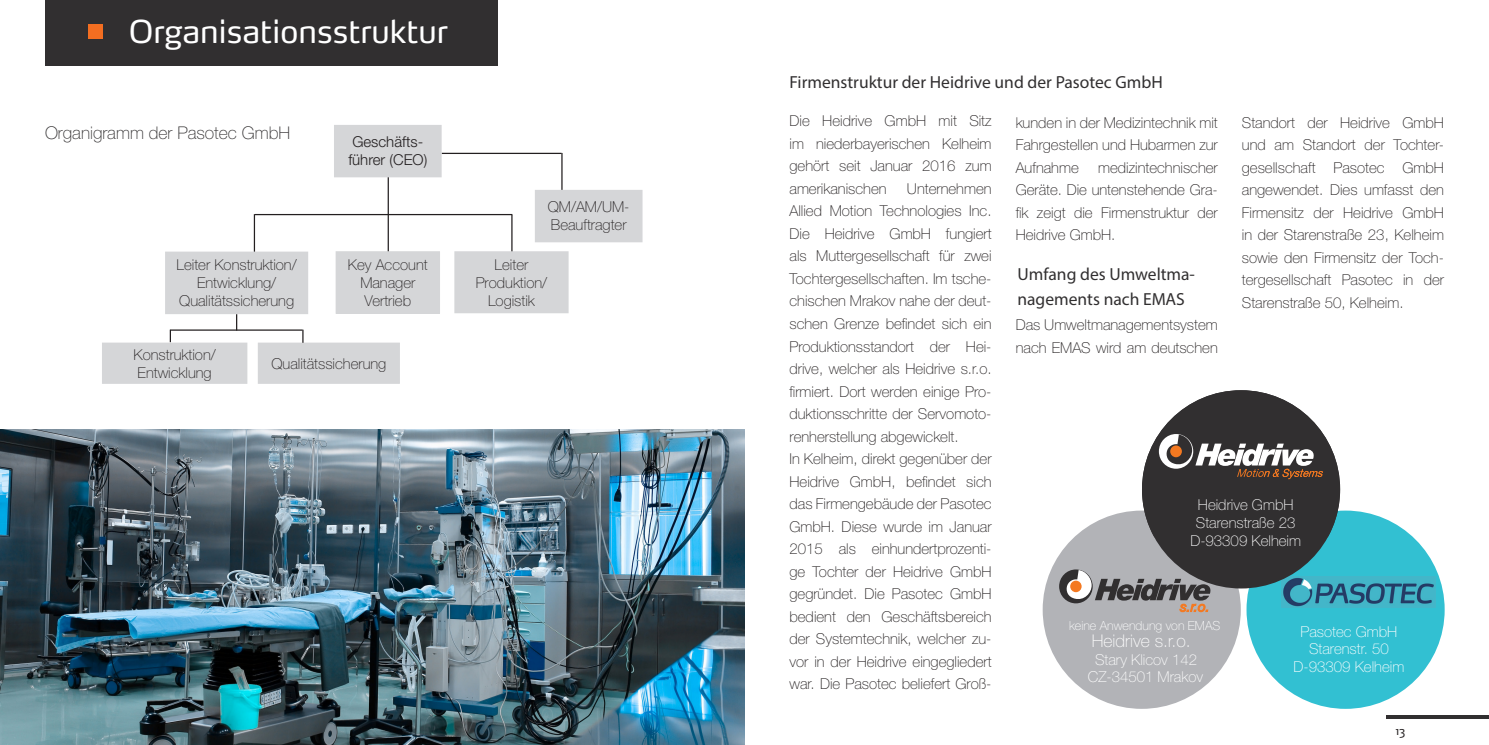
<style>
.page{position:relative;width:1489px;height:745px;background:#fff}
.page>*{position:absolute;margin:0;border:0;box-sizing:border-box;transform-origin:0 0}
.t1{font:31.25px "Max OT";color:#fff}
.t2{font:17.5px/25px "Myriad Pro";color:#312f30}
.t3{font:100 17.5px "Helvetica Neue LT Pro";color:#312f30}
.t4{font:100 17.5px "Helvetica Neue LT Pro";color:#fff}
.t5{font:100 15px/22.5px "Helvetica Neue LT Pro";color:#231f20}
.t6{font:100 15px/17.5px "Helvetica Neue LT Pro";color:#fff;text-align:center}
.t7{font:300 15px/18px "Helvetica Neue";color:#231f20}
.t8{font:100 12.5px "Helvetica Neue LT Pro";color:#fff}
.t9{font:11.25px "Max OT";color:#231f20}
</style>
<div class="page">
<svg style="left:1386px;top:715px;width:102px;height:3px"></svg>
<div style="left:45px;top:0;width:452px;height:66px;background:#312f30"></div>
<img style="left:0;top:429px;width:744px;height:315px">
<hr style="left:387px;top:176px;width:2px;height:77px;background:#231f20">
<hr style="left:511px;top:215px;width:1px;height:58px;background:#231f20">
<hr style="left:254px;top:214px;width:1px;height:58px;background:#231f20">
<hr style="left:441px;top:153px;width:120px;height:1px;background:#231f20">
<div style="left:334px;top:125px;width:107px;height:52px;background:#d5d6d8"></div>
<div style="left:535px;top:190px;width:107px;height:51px;background:#d5d6d8"></div>
<div style="left:535px;top:190px;width:107px;height:52px;border:1px solid #d5d6d8"></div>
<hr style="left:561px;top:153px;width:1px;height:37px;background:#231f20">
<div style="left:455px;top:252px;width:113px;height:60px;background:#d5d6d8"></div>
<div style="left:454px;top:251px;width:114px;height:62px;border:1px solid #d5d6d8"></div>
<div style="left:336px;top:252px;width:103px;height:61px;background:#d5d6d8"></div>
<div style="left:335px;top:251px;width:105px;height:62px;border:1px solid #d5d6d8"></div>
<hr style="left:255px;top:214px;width:257px;height:1px;background:#231f20">
<div style="left:166px;top:252px;width:141px;height:61px;background:#d5d6d8"></div>
<div style="left:165px;top:251px;width:143px;height:63px;border:1px solid #d5d6d8"></div>
<svg style="left:236px;top:314px;width:1px;height:15px"></svg>
<div style="left:103px;top:343px;width:144px;height:40px;background:#d5d6d8"></div>
<div style="left:102px;top:342px;width:145px;height:41px;border:1px solid #d5d6d8"></div>
<div style="left:258px;top:343px;width:141px;height:40px;background:#d5d6d8"></div>
<div style="left:258px;top:342px;width:142px;height:41px;border:1px solid #d5d6d8"></div>
<svg style="left:170px;top:330px;width:1px;height:12px"></svg>
<svg style="left:302px;top:329px;width:1px;height:13px"></svg>
<hr style="left:170px;top:329px;width:132px;height:1px;background:#231f20">
<div style="left:88px;top:25px;width:14px;height:14px;background:#f36e21"></div>
<div style="left:1246px;top:510px;width:198px;height:198px;background:#32c0d2;border-radius:50%"></div>
<img style="left:1281px;top:576px;width:154px;height:31px">
<div style="left:1042px;top:510px;width:198px;height:198px;background:#b2b3b7;border-radius:50%"></div>
<div style="left:1059px;top:569px;width:33px;height:34px;background:#312f30;border-radius:50%"></div>
<svg style="left:1066px;top:569px;width:144px;height:43px"></svg>
<div style="left:1141px;top:390px;width:198px;height:198px;background:#312f30;border-radius:50%"></div>
<svg style="left:1141px;top:390px;width:198px;height:147px"></svg>
<h1 class="t1" style="left:129px;top:11px;width:321px">Organisationsstruktur</h1>
<p class="t3" style="left:45px;top:122px;width:247px">Organigramm der Pasotec GmbH</p>
<p class="t7" style="left:348px;top:133px;width:80px">Geschäfts&shy;führer (CEO)</p>
<p class="t5" style="left:348px;top:255px;width:81px;line-height:18px;text-align:center">Key Account<br>Manager<br>Vertrieb</p>
<p class="t5" style="left:176px;top:255px;width:122px;line-height:18px;text-align:center">Leiter Konstruktion/<br>Entwicklung/<br>Qualitätssicherung</p>
<p class="t5" style="left:133px;top:345px;width:84px;line-height:18px">Konstruktion/<br>Entwicklung</p>
<p class="t5" style="left:271px;top:351px;width:116px">Qualitätssicherung</p>
<p class="t5" style="left:548px;top:198px;width:83px;line-height:18px">QM/AM/UM-<br>Beauftragter</p>
<p class="t5" style="left:476px;top:255px;width:73px;line-height:18px;text-align:center">Leiter<br>Produktion/<br>Logistik</p>
<p class="t2" style="left:789px;top:69px;width:375px">Firmenstruktur der Heidrive und der Pasotec GmbH</p>
<p class="t5" style="left:789px;top:109px;width:203px;text-align:justify">Die Heidrive GmbH mit Sitz im niederbayerischen Kelheim gehört seit Januar 2016 zum amerikanischen</p>
<p class="t5" style="left:789px;top:177px;width:203px;text-indent:117px">Unternehmen<br>Allied Motion Technologies Inc.<br>Die Heidrive GmbH fungiert als Muttergesellschaft für zwei<br>Tochtergesellschaften. Im tsche&shy;chischen Mrakov nahe der deut&shy;schen Grenze befindet sich ein<br>Produktionsstandort der Hei&shy;drive, welcher als Heidrive s.r.o. firmiert. Dort werden einige Pro&shy;duktionsschritte der Servomoto&shy;renherstellung abgewickelt.<br>In Kelheim, direkt gegenüber der<br>Heidrive GmbH, befindet sich das Firmengebäude der Pasotec<br>GmbH. Diese wurde im Januar<br>2015 als einhundertprozenti&shy;ge Tochter der Heidrive GmbH gegründet. Die Pasotec GmbH bedient den Geschäftsbereich der Systemtechnik, welcher zu&shy;vor in der Heidrive eingegliedert war. Die Pasotec beliefert Groß-</p>
<p class="t5" style="left:1015px;top:111px;width:203px;text-align:justify">kunden in der Medizintechnik mit Fahrgestellen und Hubarmen zur Aufnahme</p>
<p class="t5" style="left:1015px;top:156px;width:203px;text-align:justify;text-indent:82px">medizintechnischer Geräte. Die untenstehende Gra&shy;fik zeigt die Firmenstruktur der Heidrive GmbH.</p>
<p class="t2" style="left:1017px;top:261px;width:179px">Umfang des Umweltma&shy;nagements nach EMAS</p>
<p class="t5" style="left:1015px;top:313px;width:203px">Das Umweltmanagementsystem nach EMAS wird am deutschen</p>
<p class="t5" style="left:1241px;top:111px;width:203px;text-align:justify">Standort der Heidrive GmbH und am Standort der Tochter&shy;gesellschaft Pasotec GmbH angewendet. Dies umfasst den Firmensitz der Heidrive GmbH in der Starenstraße 23, Kelheim sowie den Firmensitz der Toch&shy;tergesellschaft Pasotec in der Starenstraße 50, Kelheim.</p>
<p class="t6" style="left:1190px;top:495px;width:112px;line-height:18px">Heidrive GmbH<br>Starenstraße 23<br>D-93309 Kelheim</p>
<p class="t8" style="left:1068px;top:617px;width:153px">keine Anwendung von EMAS</p>
<p class="t4" style="left:1091px;top:630px;width:100px">Heidrive s.r.o.</p>
<p class="t6" style="left:1087px;top:650px;width:117px">Stary Klicov 142<br>CZ-34501 Mrakov</p>
<p class="t6" style="left:1293px;top:622px;width:112px">Pasotec GmbH<br>Starenstr. 50<br>D-93309 Kelheim</p>
<p class="t9" style="left:1395px;top:722px;width:11px">13</p>
</div>
